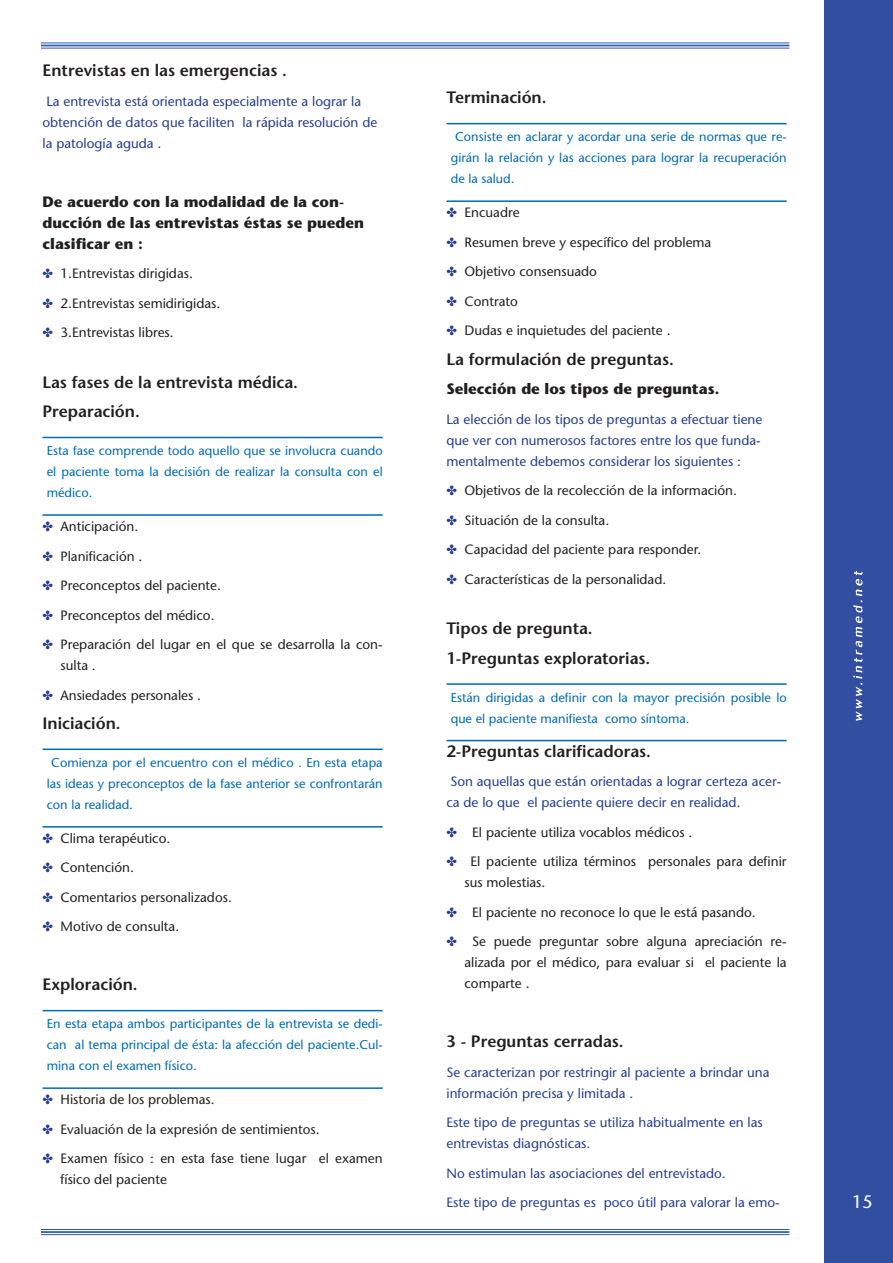
<style>
.page{position:relative;width:893px;height:1263px;background:#fff}
.page>*{position:absolute;margin:0;border:0;box-sizing:border-box;transform-origin:0 0}
.t1{font:18px "Stone Sans";color:#fff}
.t2{font:600 16.5px/29.5px "Stone Sans";color:#231f20}
.t3{font:700 15px/21px "Stone Sans";color:#231f20}
.t4{font:13.5px/29.5px "Stone Sans";color:#231f20}
.t5{font:13.5px/21px "Stone Sans";color:#253f8e}
.t6{font:13.5px/29.5px "Zapf Dingbats ITC";color:#253f8e;text-align:justify}
.t7{font:12.75px/21px "Stone Sans";color:#006bb6;text-align:justify}
</style>
<div class="page">
<div style="left:825px;top:0;width:68px;height:1263px;background:#324ea1"></div>
<hr style="left:41px;top:43px;width:748px;height:1px;background:#275caa">
<hr style="left:41px;top:45px;width:748px;height:1px;background:#275caa">
<hr style="left:41px;top:48px;width:748px;height:1px;background:#275caa">
<hr style="left:41px;top:1229px;width:748px;height:1px;background:#275caa">
<hr style="left:41px;top:1231px;width:748px;height:2px;background:#275caa">
<hr style="left:41px;top:1234px;width:748px;height:1px;background:#275caa">
<svg style="left:853px;top:571px;width:9px;height:150px"></svg>
<hr style="left:43px;top:437px;width:340px;height:1px;background:#006bb6">
<hr style="left:43px;top:514px;width:340px;height:2px;background:#006bb6">
<hr style="left:43px;top:748px;width:340px;height:2px;background:#006bb6">
<hr style="left:43px;top:826px;width:340px;height:1px;background:#006bb6">
<hr style="left:43px;top:1010px;width:340px;height:1px;background:#006bb6">
<hr style="left:43px;top:1087px;width:340px;height:2px;background:#006bb6">
<hr style="left:446px;top:123px;width:341px;height:1px;background:#006bb6">
<hr style="left:446px;top:200px;width:341px;height:2px;background:#006bb6">
<hr style="left:446px;top:683px;width:341px;height:2px;background:#006bb6">
<hr style="left:446px;top:740px;width:341px;height:1px;background:#006bb6">
<p class="t2" style="left:43px;top:56px;width:246px">Entrevistas en las emergencias .</p>
<p class="t5" style="left:43px;top:90px;width:336px">La entrevista está orientada especialmente a lograr la obtención de datos que faciliten la rápida resolución de la patología aguda .</p>
<p class="t3" style="left:43px;top:191px;width:323px">De acuerdo con la modalidad de la con&shy;ducción de las entrevistas éstas se pueden clasificar en :</p>
<p class="t4" style="left:61px;top:259px;width:161px">1.Entrevistas dirigidas.<br>2.Entrevistas semidirigidas.<br>3.Entrevistas libres.</p>
<p class="t2" style="left:43px;top:367px;width:257px">Las fases de la entrevista médica.<br>Preparación.</p>
<p class="t7" style="left:47px;top:440px;width:337px">Esta fase comprende todo aquello que se involucra cuando el paciente toma la decisión de realizar la consulta con el médico.</p>
<p class="t4" style="left:61px;top:511px;width:324px">Anticipación.<br>Planificación .<br>Preconceptos del paciente.<br>Preconceptos del médico.<br>Preparación del lugar en el que se desarrolla la con-</p>
<p class="t4" style="left:61px;top:651px;width:142px">sulta .<br>Ansiedades personales .</p>
<p class="t2" style="left:43px;top:708px;width:80px">Iniciación.</p>
<p class="t7" style="left:47px;top:752px;width:337px;text-indent:5px">Comienza por el encuentro con el médico . En esta etapa las ideas y preconceptos de la fase anterior se confrontarán con la realidad.</p>
<p class="t4" style="left:61px;top:823px;width:173px">Clima terapéutico.<br>Contención.<br>Comentarios personalizados.<br>Motivo de consulta.</p>
<p class="t6" style="left:43px;top:259px;width:12px">✤ ✤ ✤</p>
<p class="t6" style="left:43px;top:512px;width:12px">✤ ✤ ✤ ✤ ✤</p>
<p class="t6" style="left:43px;top:823px;width:12px">✤ ✤ ✤ ✤</p>
<p class="t2" style="left:43px;top:970px;width:97px">Exploración.</p>
<p class="t7" style="left:47px;top:1013px;width:337px">En esta etapa ambos participantes de la entrevista se dedi&shy;can al tema principal de ésta: la afección del paciente.Cul&shy;mina con el examen físico.</p>
<p class="t4" style="left:61px;top:1085px;width:324px">Historia de los problemas.<br>Evaluación de la expresión de sentimientos.<br>Examen físico : en esta fase tiene lugar el examen</p>
<p class="t4" style="left:61px;top:1165px;width:108px">físico del paciente</p>
<p class="t6" style="left:43px;top:1085px;width:12px">✤ ✤ ✤</p>
<p class="t2" style="left:446px;top:83px;width:102px">Terminación.</p>
<p class="t7" style="left:451px;top:126px;width:337px;text-indent:5px">Consiste en aclarar y acordar una serie de normas que re&shy;girán la relación y las acciones para lograr la recuperación de la salud.</p>
<p class="t4" style="left:464px;top:198px;width:248px">Encuadre<br>Resumen breve y específico del problema<br>Objetivo consensuado<br>Contrato<br>Dudas e inquietudes del paciente .</p>
<p class="t2" style="left:446px;top:344px;width:229px">La formulación de preguntas.</p>
<p class="t3" style="left:446px;top:378px;width:274px">Selección de los tipos de preguntas.</p>
<p class="t5" style="left:446px;top:409px;width:317px">La elección de los tipos de preguntas a efectuar tiene que ver con numerosos factores entre los que funda&shy;mentalmente debemos considerar los siguientes :</p>
<p class="t4" style="left:464px;top:476px;width:274px">Objetivos de la recolección de la información.<br>Situación de la consulta.<br>Capacidad del paciente para responder.<br>Características de la personalidad.</p>
<p class="t2" style="left:446px;top:614px;width:205px">Tipos de pregunta.<br>1-Preguntas exploratorias.</p>
<p class="t7" style="left:451px;top:687px;width:337px">Están dirigidas a definir con la mayor precisión posible lo que el paciente manifiesta como síntoma.</p>
<p class="t2" style="left:446px;top:736px;width:206px">2-Preguntas clarificadoras.</p>
<p class="t5" style="left:446px;top:771px;width:336px">Son aquellas que están orientadas a lograr certeza acer&shy;ca de lo que el paciente quiere decir en realidad.</p>
<p class="t4" style="left:470px;top:817px;width:318px">El paciente utiliza vocablos médicos .<br>El paciente utiliza términos personales para definir</p>
<p class="t4" style="left:472px;top:868px;width:316px;text-indent:-8px">sus molestias.<br>El paciente no reconoce lo que le está pasando.<br>Se puede preguntar sobre alguna apreciación re-</p>
<p class="t4" style="left:464px;top:952px;width:324px;line-height:21px">alizada por el médico, para evaluar si el paciente la comparte .</p>
<p class="t6" style="left:446px;top:198px;width:12px">✤ ✤ ✤ ✤ ✤</p>
<p class="t6" style="left:446px;top:476px;width:12px">✤ ✤ ✤ ✤</p>
<p class="t2" style="left:446px;top:1026px;width:179px">3 - Preguntas cerradas.</p>
<p class="t5" style="left:446px;top:1061px;width:325px">Se caracterizan por restringir al paciente a brindar una información precisa y limitada .</p>
<p class="t5" style="left:446px;top:1112px;width:318px">Este tipo de preguntas se utiliza habitualmente en las entrevistas diagnósticas.</p>
<p class="t5" style="left:446px;top:1158px;width:335px;line-height:29.5px">No estimulan las asociaciones del entrevistado.<br>Este tipo de preguntas es poco útil para valorar la emo-</p>
<h1 class="t1" style="left:852px;top:1191px;width:20px">15</h1>
</div>
